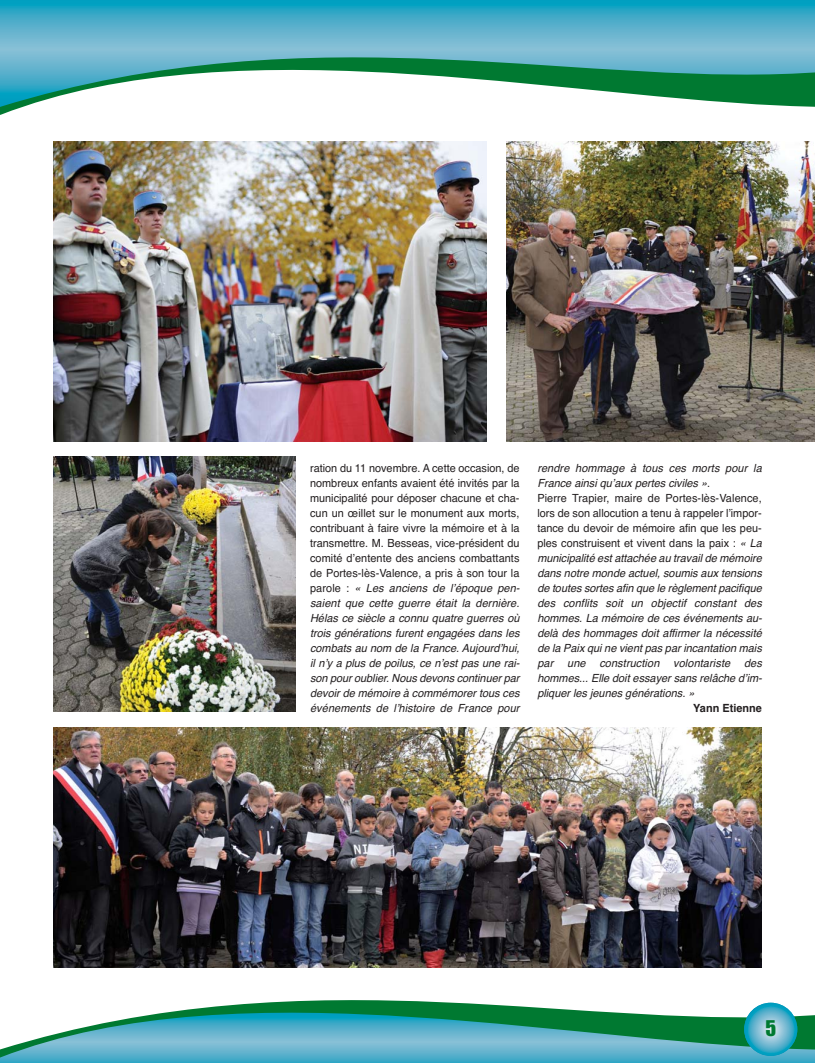
<style>
.page{position:relative;width:815px;height:1063px;background:#fff}
.page>*{position:absolute;margin:0;border:0;box-sizing:border-box;transform-origin:0 0}
.t1{font:20px "Impact";color:#007931}
.t2{font:italic 11.25px/15px "Helvetica";color:#231f20}
.t3{font:700 11.25px "Helvetica";color:#231f20}
.s1{font-style:normal}
</style>
<div class="page">
<svg style="left:0;top:0;width:815px;height:57px"></svg>
<svg style="left:0;top:57px;width:815px;height:58px"></svg>
<svg style="left:0;top:1058px;width:815px;height:5px"></svg>
<svg style="left:0;top:1000px;width:815px;height:58px"></svg>
<svg style="left:744px;top:1003px;width:53px;height:53px"></svg>
<img style="left:53px;top:142px;width:434px;height:300px">
<img style="left:507px;top:142px;width:308px;height:300px">
<img style="left:53px;top:727px;width:708px;height:240px">
<img style="left:53px;top:457px;width:242px;height:255px">
<p class="t2" style="left:310px;top:461px;width:213px"><span class="s1">ration du 11 novembre. A cette occasion, de nombreux enfants avaient été invités par la municipalité pour déposer chacune et cha&shy;cun un œillet sur le monument aux morts, contribuant à faire vivre la mémoire et à la transmettre. M. Besseas, vice-président du comité dʼentente des anciens combattants de Portes-lès-Valence, a pris à son tour la p a r o l e :</span> « Les anciens de lʼépoque pen&shy;saient que cette guerre était la dernière.<br>Hélas ce siècle a connu quatre guerres où trois générations furent engagées dans les combats au nom de la France.Aujourdʼhui, il nʼy a plus de poilus, ce nʼest pas une rai&shy;son pouroublier.Nous devons continuerpar devoir de mémoire à commémorer tous ces événements de lʼhistoire de France pour</p>
<p class="t2" style="left:537px;top:461px;width:228px">rendre hommage à tous ces morts pour la France ainsi quʼaux pertes civiles »<span class="s1">.<br>Pierre Trapier, maire de Portes-lès-Valence, lors de son allocution a tenu à rappeler lʼimpor&shy;tance du devoir de mémoire afin que les peu&shy;ples construisent et vivent dans la paix :</span> « La municipalité estattachée au travailde mémoire dans notre monde actuel, soumis aux tensions de toutes sortes afin que le règlementpacifique des conflits soit un objectif constant des hommes. La mémoire de ces événements au&shy;delà des hommages doit affirmer la nécessité de la Paix quine vientpas parincantation mais par une construction volontariste des hommes... Elle doit essayer sans relâche dʼim&shy;pliquer les jeunes générations. »</p>
<p class="t3" style="left:693px;top:704px;width:70px">Yann Etienne</p>
<h1 class="t1" style="left:765px;top:1022px;width:12px">5</h1>
</div>
